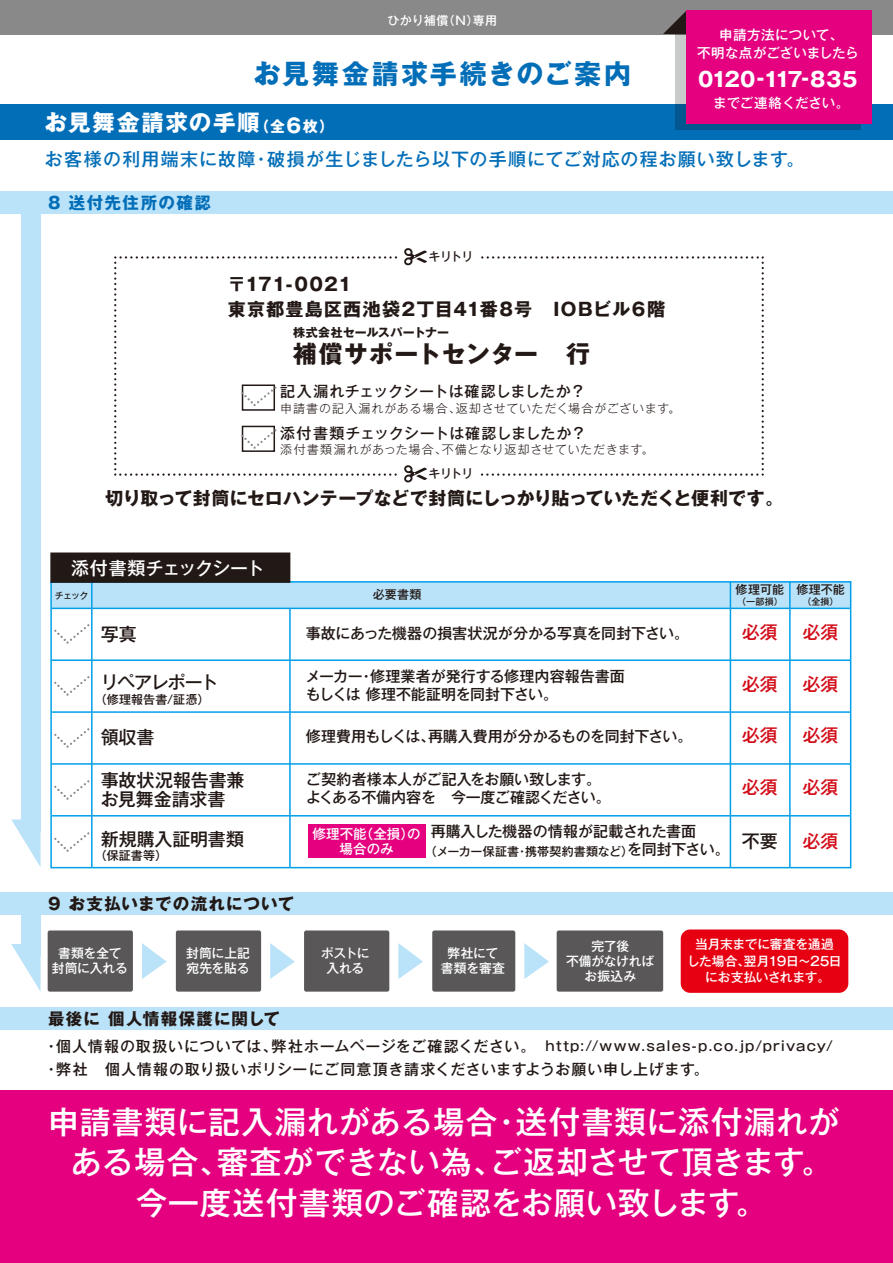
<style>
.page{position:relative;width:893px;height:1263px;background:#fff}
.page>*{position:absolute;margin:0;border:0;box-sizing:border-box;transform-origin:0 0}
.t1{font:500 31.5px/40.5px "Gothic MB101 Pro";letter-spacing:.015em;color:#fff;text-align:center}
.t2{font:700 27px "Gothic MB101 Pro";letter-spacing:.09em;color:#036eb8}
.t3{font:700 24px "Gothic MB101 Pro";letter-spacing:.02em;color:#221815}
.t4{font:700 22.5px "Gothic MB101 Pro";letter-spacing:.07em;color:#fff}
.t5{font:700 20.25px "Gothic MB101 Pro";letter-spacing:-.11em;color:#fff}
.t6{font:500 18px "Gothic MB101 Pro";letter-spacing:.06em;color:#036eb8}
.t7{font:700 18px "Gothic MB101 Pro";letter-spacing:-.005em;color:#221815}
.t8{font:700 18px/24.8px "Gothic MB101 Pro";letter-spacing:.065em;color:#221815}
.t9{font:500 18px/19.5px "Gothic MB101 Pro";letter-spacing:-.005em;color:#221815}
.t10{font:500 18px "Gothic MB101 Pro";letter-spacing:-.005em;color:#d20b17}
.t11{font:500 18px "Gothic MB101 Pro";letter-spacing:-.02em;color:#fff}
.t12{font:500 18px "Gothic MB101 Pro";letter-spacing:-.07em;color:#221815}
.t13{font:700 16.5px "Gothic MB101 Pro";letter-spacing:.07em;color:#221815}
.t14{font:700 16.5px "Gothic MB101 Pro";letter-spacing:.095em;color:#036eb8}
.t15{font:500 15px/18px "Gothic MB101 Pro";color:#221815}
.t16{font:500 15px/23.2px "Gothic MB101 Pro";letter-spacing:.04em;color:#221815}
.t17{font:500 15px "Gothic MB101 Pro";letter-spacing:-.025em;color:#221815}
.t18{font:500 13.5px/15px "Gothic MB101 Pro";color:#fff;text-align:center}
.t19{font:500 13.5px/18px "Gothic MB101 Pro";letter-spacing:.025em;color:#fff;text-align:center}
.t20{font:500 12.75px/15px "Gothic MB101 Pro";letter-spacing:-.01em;color:#fff;text-align:center}
.t21{font:300 12px "Gothic MB101 Pro";letter-spacing:.065em;color:#221815}
.t22{font:500 12px "Gothic MB101 Pro";letter-spacing:.005em;color:#221815}
.t23{font:700 12px "Gothic MB101 Pro";letter-spacing:.01em;color:#221815}
.t24{font:500 12px "Gothic MB101 Pro";letter-spacing:.03em;color:#fff}
.t25{font:500 9px "Gothic MB101 Pro";letter-spacing:-.035em;color:#221815}
.s1{font-size:15px}
.s2{font-size:13.5px}
</style>
<div class="page">
<div style="left:0;top:0;width:893px;height:34px;background:#898989"></div>
<div style="left:0;top:105px;width:893px;height:35px;background:#036eb8"></div>
<svg style="left:675px;top:34px;width:185px;height:96px;fill:#025791"></svg>
<svg style="left:663px;top:11px;width:23px;height:23px"></svg>
<div style="left:686px;top:11px;width:186px;height:113px;background:#e4007f"></div>
<div style="left:0;top:1091px;width:893px;height:172px;background:#e4007f"></div>
<div style="left:0;top:191px;width:893px;height:23px;background:#bae3f9"></div>
<div style="left:0;top:1007px;width:893px;height:23px;background:#bae3f9"></div>
<div style="left:0;top:892px;width:893px;height:23px;background:#bae3f9"></div>
<div style="left:48px;top:930px;width:85px;height:62px;background:#595757;border-radius:2px"></div>
<div style="left:176px;top:930px;width:85px;height:62px;background:#595757;border-radius:2px"></div>
<div style="left:304px;top:930px;width:85px;height:62px;background:#595757;border-radius:2px"></div>
<div style="left:432px;top:930px;width:83px;height:62px;background:#595757;border-radius:2px"></div>
<div style="left:557px;top:930px;width:106px;height:62px;background:#595757;border-radius:2px"></div>
<div style="left:21px;top:204px;width:20px;height:628px;background:#bae3f9"></div>
<svg style="left:11px;top:819px;width:30px;height:48px"></svg>
<div style="left:21px;top:903px;width:20px;height:53px;background:#bae3f9"></div>
<svg style="left:11px;top:944px;width:30px;height:48px"></svg>
<svg style="left:142px;top:943px;width:25px;height:36px"></svg>
<svg style="left:270px;top:943px;width:25px;height:36px"></svg>
<svg style="left:398px;top:943px;width:25px;height:36px"></svg>
<svg style="left:524px;top:943px;width:25px;height:36px"></svg>
<div style="left:681px;top:929px;width:167px;height:64px;background:#e60012;border-radius:9px"></div>
<svg style="left:114px;top:248px;width:650px;height:235px"></svg>
<div style="left:51px;top:582px;width:800px;height:27px;background:#bae3f9"></div>
<div style="left:50px;top:581px;width:801px;height:287px;border:2px solid #00a0e9"></div>
<hr style="left:51px;top:763px;width:800px;height:2px;background:#00a0e9">
<hr style="left:51px;top:711px;width:800px;height:2px;background:#00a0e9">
<hr style="left:51px;top:659px;width:800px;height:2px;background:#00a0e9">
<hr style="left:51px;top:608px;width:800px;height:1px;background:#00a0e9">
<hr style="left:789px;top:582px;width:2px;height:286px;background:#00a0e9">
<hr style="left:91px;top:582px;width:2px;height:286px;background:#00a0e9">
<hr style="left:289px;top:608px;width:2px;height:260px;background:#00a0e9">
<div style="left:50px;top:552px;width:240px;height:31px;background:#221815;border:2px solid #221815"></div>
<hr style="left:730px;top:582px;width:1px;height:286px;background:#00a0e9">
<hr style="left:51px;top:815px;width:800px;height:1px;background:#00a0e9">
<svg style="left:55px;top:624px;width:35px;height:20px"></svg>
<svg style="left:55px;top:676px;width:35px;height:20px"></svg>
<svg style="left:55px;top:728px;width:35px;height:20px"></svg>
<svg style="left:55px;top:780px;width:35px;height:20px"></svg>
<svg style="left:55px;top:832px;width:35px;height:20px"></svg>
<div style="left:308px;top:824px;width:117px;height:34px;background:#e4007f"></div>
<p class="t24" style="left:388px;top:10px;width:111px">ひかり補償（N）専用</p>
<h2 class="t2" style="left:254px;top:52px;width:379px">お見舞金請求手続きのご案内</h2>
<h3 class="t4" style="left:45px;top:104px;width:291px">お見舞金請求の手順<span class="s1">（全</span><sub>6</sub><span class="s1">枚）</span></h3>
<p class="t19" style="left:697px;top:24px;width:163px">申請方法について、<br>不明な点がございましたら</p>
<h3 class="t5" style="left:698px;top:62px;width:161px">0120-117-835</h3>
<p class="t18" style="left:713px;top:94px;width:138px">までご連絡ください。</p>
<p class="t6" style="left:45px;top:144px;width:761px">お客様の利用端末に故障・破損が生じましたら以下の手順にてご対応の程お願い致します。</p>
<p class="t14" style="left:48px;top:189px;width:164px">8 送付先住所の確認</p>
<p class="t22" style="left:428px;top:247px;width:47px">キリトリ</p>
<p class="t8" style="left:228px;top:269px;width:439px">〒171-0021<br>東京都豊島区西池袋2丁目41番8号　IOBビル6階</p>
<p class="t23" style="left:293px;top:322px;width:157px">株式会社セールスパートナー</p>
<h3 class="t3" style="left:293px;top:334px;width:299px">補償サポートセンター　行</h3>
<p class="t15" style="left:280px;top:381px;width:307px">記入漏れチェックシートは確認しましたか？</p>
<p class="t21" style="left:280px;top:398px;width:402px">申請書の記入漏れがある場合、返却させていただく場合がございます。</p>
<p class="t15" style="left:280px;top:422px;width:307px">添付書類チェックシートは確認しましたか？</p>
<p class="t21" style="left:280px;top:439px;width:375px">添付書類漏れがあった場合、不備となり返却させていただきます。</p>
<p class="t22" style="left:428px;top:464px;width:47px">キリトリ</p>
<p class="t7" style="left:105px;top:483px;width:679px">切り取って封筒にセロハンテープなどで封筒にしっかり貼っていただくと便利です。</p>
<p class="t11" style="left:71px;top:553px;width:195px">添付書類チェックシート</p>
<p class="t25" style="left:55px;top:588px;width:35px">チェック</p>
<p class="t22" style="left:373px;top:584px;width:50px">必要書類</p>
<p class="t9" style="left:101px;top:622px;width:38px">写真</p>
<p class="t12" style="left:101px;top:668px;width:119px">リペアレポート</p>
<p class="t22" style="left:95px;top:689px;width:116px">（修理報告書/証憑）</p>
<p class="t9" style="left:101px;top:725px;width:55px">領収書</p>
<p class="t15" style="left:306px;top:622px;width:385px">事故にあった機器の損害状況が分かる写真を同封下さい。</p>
<p class="t15" style="left:306px;top:665px;width:320px">メーカー・修理業者が発行する修理内容報告書面もしくは 修理不能証明を同封下さい。</p>
<p class="t17" style="left:306px;top:723px;width:388px">修理費用もしくは、再購入費用が分かるものを同封下さい。</p>
<p class="t9" style="left:101px;top:768px;width:145px">事故状況報告書兼お見舞金請求書</p>
<p class="t9" style="left:101px;top:827px;width:145px">新規購入証明書類</p>
<p class="t22" style="left:95px;top:846px;width:74px">（保証書等）</p>
<p class="t13" style="left:48px;top:890px;width:248px">9 お支払いまでの流れについて</p>
<p class="t15" style="left:306px;top:768px;width:306px">ご契約者様本人がご記入をお願い致します。よくある不備内容を　今一度ご確認ください。</p>
<p class="t18" style="left:312px;top:825px;width:110px">修理不能（全損）の場合のみ</p>
<p class="t15" style="left:431px;top:821px;width:267px">再購入した機器の情報が記載された書面</p>
<p class="t22" style="left:425px;top:841px;width:306px">（メーカー保証書・携帯契約書類など）<span class="s1">を同封下さい。</span></p>
<p class="t22" style="left:736px;top:580px;width:50px">修理可能</p>
<p class="t25" style="left:737px;top:594px;width:47px">（一部損）</p>
<p class="t10" style="left:742px;top:617px;width:37px">必須</p>
<p class="t10" style="left:742px;top:669px;width:37px">必須</p>
<p class="t10" style="left:742px;top:721px;width:37px">必須</p>
<p class="t10" style="left:742px;top:772px;width:37px">必須</p>
<p class="t9" style="left:742px;top:829px;width:38px">不要</p>
<p class="t22" style="left:796px;top:580px;width:50px">修理不能</p>
<p class="t25" style="left:802px;top:594px;width:38px">（全損）</p>
<p class="t10" style="left:803px;top:617px;width:37px">必須</p>
<p class="t10" style="left:803px;top:669px;width:37px">必須</p>
<p class="t10" style="left:803px;top:721px;width:37px">必須</p>
<p class="t10" style="left:803px;top:772px;width:37px">必須</p>
<p class="t10" style="left:803px;top:826px;width:37px">必須</p>
<p class="t20" style="left:52px;top:944px;width:78px">書類を全て封筒に入れる</p>
<p class="t20" style="left:186px;top:944px;width:65px;text-align:left">封筒に上記宛先を貼る</p>
<p class="t20" style="left:321px;top:944px;width:50px">ポストに入れる</p>
<p class="t20" style="left:441px;top:944px;width:66px">弊社にて書類を審査</p>
<p class="t20" style="left:566px;top:937px;width:90px">完了後<br>不備がなければお振込み</p>
<p class="t20" style="left:687px;top:934px;width:156px;line-height:16.5px">当月末までに審査を通過した場合、翌月19日～25日にお支払いされます。</p>
<p class="t13" style="left:48px;top:1005px;width:234px">最後に 個人情報保護に関して</p>
<p class="t16" style="left:44px;top:1033px;width:791px">・個人情報の取扱いについては、弊社ホームページをご確認ください。　<span class="s2">http://www.sales-p.co.jp/privacy/</span>・弊社　個人情報の取り扱いポリシーにご同意頂き請求くださいますようお願い申し上げます。</p>
<h1 class="t1" style="left:48px;top:1098px;width:793px">申請書類に記入漏れがある場合・送付書類に添付漏れがある場合、審査ができない為、ご返却させて頂きます。今一度送付書類のご確認をお願い致します。</h1>
</div>
